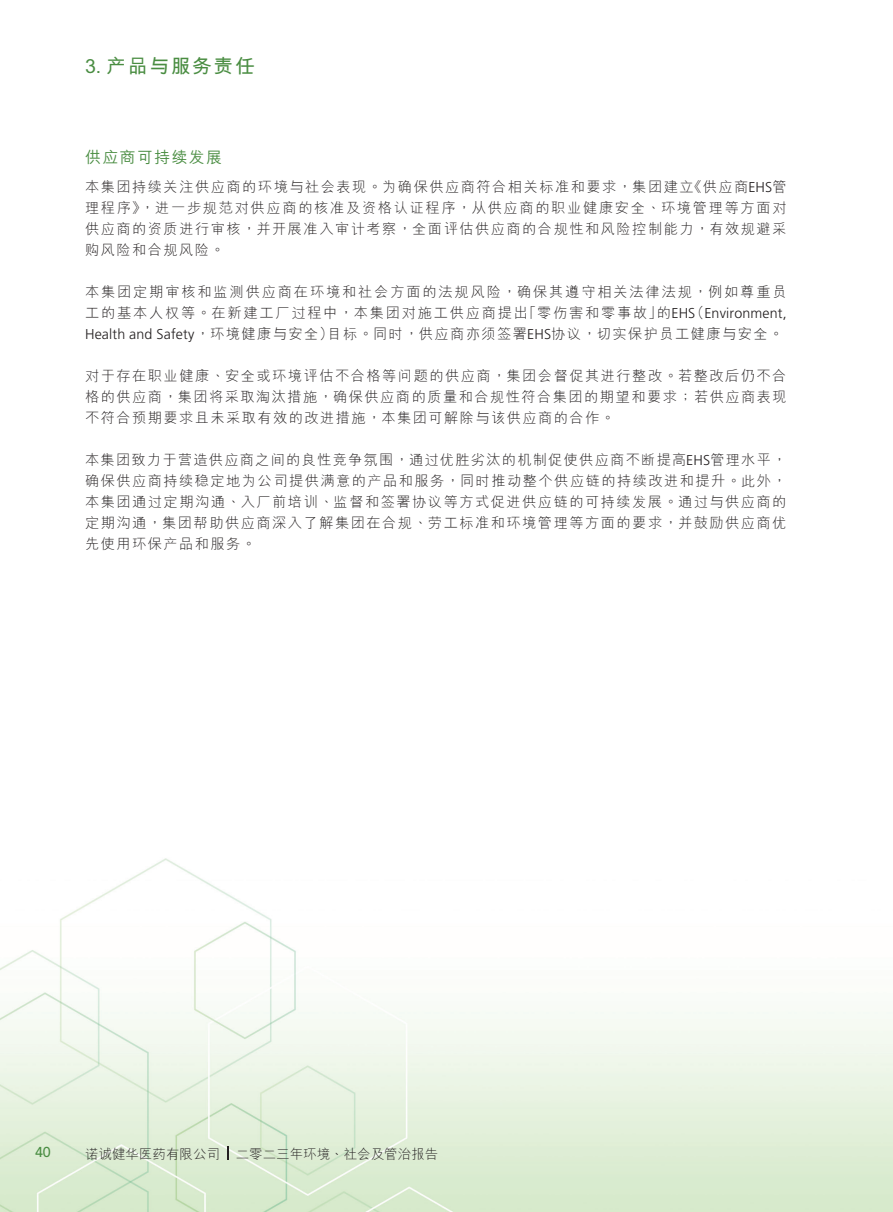
<style>
.page{position:relative;width:893px;height:1212px;background:#fff}
.page>*{position:absolute;margin:0;border:0;box-sizing:border-box;transform-origin:0 0}
.t1{font:700 19.5px "M Hei HKS";letter-spacing:.1em;color:#4a8d42}
._02_H2{font:500 15.75px "M Hei HKS";letter-spacing:.1em;color:#4a8d42}
._00_txt{font:300 14.25px/21px "M Hei HKS";letter-spacing:.1em;color:#231f20;text-align:justify}
.t2{font:500 14.25px "Avenir LT Std";color:#4a8d42}
.t3{font:300 13.5px "M Hei HKS";color:#231f20}
.s1{font-family:"Frutiger LT Std"}
</style>
<div class="page">
<img style="left:0;top:858px;width:893px;height:354px">
<svg style="left:227px;top:1146px;width:2px;height:14px"></svg>
<h1 class="t1" style="left:85px;top:51px;width:171px">3. 產品與服務責任</h1>
<p class="_02_H2" style="left:85px;top:146px;width:139px">供應商可持續發展</p>
<p class="_00_txt" style="left:85px;top:175px;width:703px">本集團持續關注供應商的環境與社會表現。為確保供應商符合相關標準和要求，集團建立《供應商<span class="s1">EHS</span>管理程序》，進一步規範對供應商的核准及資格認證程序，從供應商的職業健康安全、環境管理等方面對供應商的資質進行審核，並開展准入審計考察，全面評估供應商的合規性和風險控制能力，有效規避採購風險和合規風險。</p>
<p class="_00_txt" style="left:85px;top:280px;width:703px">本集團定期審核和監測供應商在環境和社會方面的法規風險，確保其遵守相關法律法規，例如尊重員工的基本人權等。在新建工廠過程中，本集團對施工供應商提出「零傷害和零事故」的<span class="s1">EHS</span>（<span class="s1">Environment, Health and Safety</span>，環境健康與安全）目標。同時，供應商亦須簽署<span class="s1">EHS</span>協議，切實保護員工健康與安全。</p>
<p class="_00_txt" style="left:85px;top:364px;width:703px">對於存在職業健康、安全或環境評估不合格等問題的供應商，集團會督促其進行整改。若整改後仍不合格的供應商，集團將採取淘汰措施，確保供應商的質量和合規性符合集團的期望和要求；若供應商表現不符合預期要求且未採取有效的改進措施，本集團可解除與該供應商的合作。</p>
<p class="_00_txt" style="left:85px;top:448px;width:703px">本集團致力於營造供應商之間的良性競爭氛圍，通過優勝劣汰的機制促使供應商不斷提高<span class="s1">EHS</span>管理水平，確保供應商持續穩定地為公司提供滿意的產品和服務，同時推動整個供應鏈的持續改進和提升。此外，本集團通過定期溝通、入廠前培訓、監督和簽署協議等方式促進供應鏈的可持續發展。通過與供應商的定期溝通，集團幫助供應商深入了解集團在合規、勞工標準和環境管理等方面的要求，並鼓勵供應商優先使用環保產品和服務。</p>
<p class="t2" style="left:35px;top:1144px;width:17px">40</p>
<p class="t3" style="left:85px;top:1144px;width:355px">諾誠健華醫藥有限公司 二零二三年環境、社會及管治報告</p>
</div>
